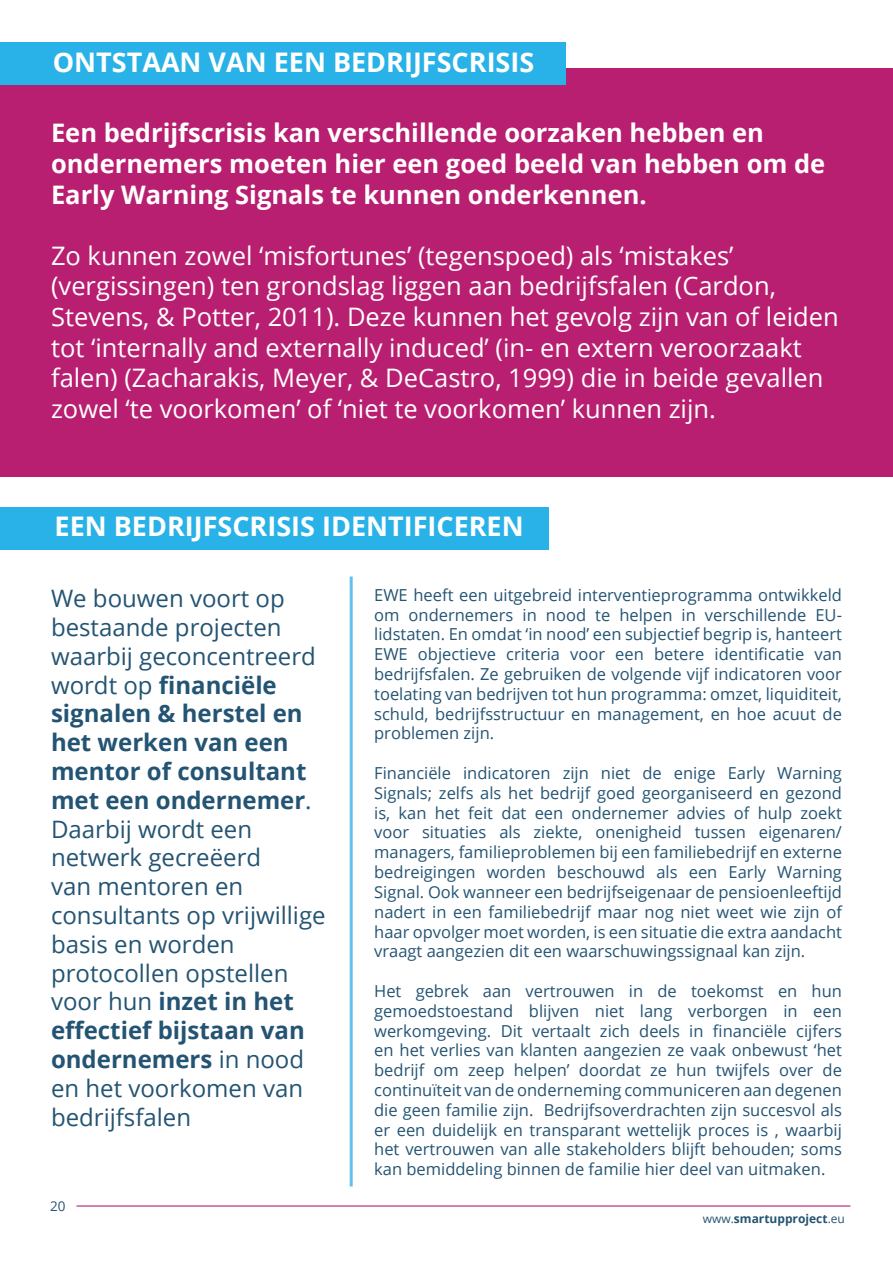
<style>
.page{position:relative;width:893px;height:1263px;background:#fff}
.page>*{position:absolute;margin:0;border:0;box-sizing:border-box;transform-origin:0 0}
.t1{font:700 27px "Open Sans";color:#fff}
.t2{font:25.5px/30.6px "Open Sans";color:#fff}
.t3{font:700 25.5px/30.6px "Open Sans";color:#fff}
.t4{font:24px/28.8px "Open Sans";color:#245473}
.t5{font:16.5px/19.8px "Open Sans";color:#245473;text-align:justify}
.t6{font:13.5px "Open Sans";color:#245473}
.t7{font:700 12px "Open Sans";color:#245473}
.s1{font-weight:700}
.s2{font-weight:400}
</style>
<div class="page">
<div style="left:0;top:68px;width:893px;height:408px;background:#b81f71"></div>
<hr style="left:77px;top:1205px;width:773px;height:1px;background:#b81f71">
<div style="left:0;top:43px;width:566px;height:42px;background:#29b2e7"></div>
<hr style="left:350px;top:576px;width:3px;height:610px;background:#63bfeb">
<div style="left:0;top:507px;width:549px;height:43px;background:#29b2e7"></div>
<p class="t1" style="left:53px;top:43px;width:483px">ONTSTAAN VAN EEN BEDRIJFSCRISIS</p>
<p class="t3" style="left:51px;top:117px;width:776px">Een bedrijfscrisis kan verschillende oorzaken hebben en ondernemers moeten hier een goed beeld van hebben om de<br>Early Warning Signals te kunnen onderkennen.</p>
<p class="t2" style="left:51px;top:239px;width:789px">Zo kunnen zowel ‘misfortunes’ (tegenspoed) als ‘mistakes’ (vergissingen) ten grondslag liggen aan bedrijfsfalen (Cardon, Stevens, &amp; Potter, 2011). Deze kunnen het gevolg zijn van of leiden tot ‘internally and externally induced’ (in- en extern veroorzaakt falen) (Zacharakis, Meyer, &amp; DeCastro, 1999) die in beide gevallen zowel ‘te voorkomen’ of ‘niet te voorkomen’ kunnen zijn.</p>
<p class="t1" style="left:55px;top:507px;width:471px">EEN BEDRIJFSCRISIS IDENTIFICEREN</p>
<p class="t4" style="left:51px;top:583px;width:276px">We bouwen voort op bestaande projecten waarbij geconcentreerd wordt op <span class="s1">financiële signalen &amp; herstel en het werken van een mentor of consultant met een ondernemer</span>.<br>Daarbij wordt een netwerk gecreëerd<br>van mentoren en consultants op vrijwillige basis en worden protocollen opstellen voor hun <span class="s1">inzet in het effectief bijstaan van ondernemers</span> in nood en het voorkomen van bedrijfsfalen</p>
<p class="t5" style="left:374px;top:584px;width:469px">EWE heeft een uitgebreid interventieprogramma ontwikkeld om ondernemers in nood te helpen in verschillende EU&shy;lidstaten. En omdat ‘in nood’ een subjectief begrip is, hanteert EWE objectieve criteria voor een betere identificatie van bedrijfsfalen. Ze gebruiken de volgende vijf indicatoren voor toelating van bedrijven tot hun programma: omzet, liquiditeit, schuld, bedrijfsstructuur en management, en hoe acuut de problemen zijn.</p>
<p class="t5" style="left:374px;top:763px;width:469px">Financiële indicatoren zijn niet de enige Early Warning Signals; zelfs als het bedrijf goed georganiseerd en gezond is, kan het feit dat een ondernemer advies of hulp zoekt voor situaties als ziekte, onenigheid tussen eigenaren/ managers, familieproblemen bij een familiebedrijf en externe bedreigingen worden beschouwd als een Early Warning Signal. Ook wanneer een bedrijfseigenaar de pensioenleeftijd nadert in een familiebedrijf maar nog niet weet wie zijn of haar opvolger moet worden, is een situatie die extra aandacht vraagt aangezien dit een waarschuwingssignaal kan zijn.</p>
<p class="t5" style="left:374px;top:980px;width:469px">Het gebrek aan vertrouwen in de toekomst en hun gemoedstoestand blijven niet lang verborgen in een werkomgeving. Dit vertaalt zich deels in financiële cijfers en het verlies van klanten aangezien ze vaak onbewust ‘het bedrijf om zeep helpen’ doordat ze hun twijfels over de continuïteit van de onderneming communiceren aan degenen die geen familie zijn. Bedrijfsoverdrachten zijn succesvol als er een duidelijk en transparant wettelijk proces is , waarbij het vertrouwen van alle stakeholders blijft behouden; soms kan bemiddeling binnen de familie hier deel van uitmaken.</p>
<p class="t6" style="left:50px;top:1197px;width:17px">20</p>
<p class="t7" style="left:703px;top:1210px;width:144px"><span class="s2">www.</span>smartupproject<span class="s2">.eu</span></p>
</div>
